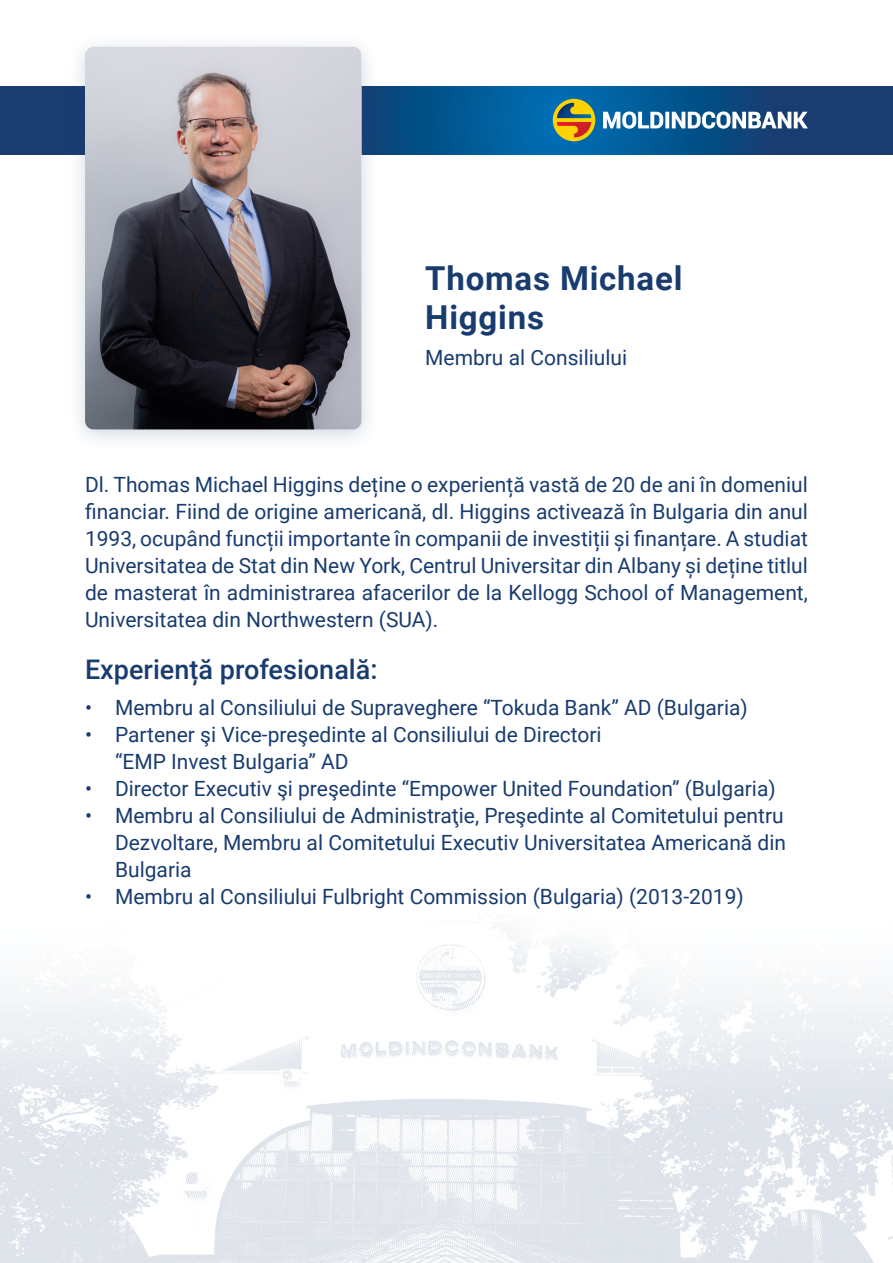
<style>
.page{position:relative;width:893px;height:1263px;background:#fff}
.page>*{position:absolute;margin:0;border:0;box-sizing:border-box;transform-origin:0 0}
.t1{font:700 33px/39px "Roboto";letter-spacing:.025em;color:#193c6f}
.t2{font:500 27px "Roboto";color:#193c6f}
.base{font:21px/27px "Roboto";color:#193c6f;text-align:justify}
</style>
<div class="page">
<img style="left:0;top:154px;width:893px;height:1109px">
<svg style="left:0;top:86px;width:893px;height:68px;background:#0b4e87"></svg>
<svg style="left:603px;top:111px;width:205px;height:18px"></svg>
<div style="left:553px;top:99px;width:42px;height:42px;background:#fdd301;border-radius:50%"></div>
<svg style="left:557px;top:103px;width:34px;height:34px"></svg>
<div style="left:66px;top:32px;width:314px;height:421px;background:#193c6f;opacity:.2"></div>
<img style="left:85px;top:47px;width:276px;height:382px">
<h1 class="t1" style="left:425px;top:258px;width:259px">Thomas Michael<br>Higgins</h1>
<p class="base" style="left:425px;top:343px;width:203px">Membru al Consiliului</p>
<p class="base" style="left:85px;top:470px;width:724px">Dl. Thomas Michael Higgins deține o experiență vastă de 20 de ani în domeniul financiar. Fiind de origine americană, dl. Higgins activează în Bulgaria din anul 1993, ocupând funcții importante în companii de investiții și finanțare. A studiat Universitatea de Stat din New York, Centrul Universitar din Albany și deține titlul de masterat în administrarea afacerilor de la Kellogg School of Management, Universitatea din Northwestern (SUA).</p>
<h2 class="t2" style="left:85px;top:651px;width:294px">Experiență profesională:</h2>
<p class="base" style="left:85px;top:693px;width:664px">• Membru al Consiliului de Supraveghere “Tokuda Bank” AD (Bulgaria)</p>
<p class="base" style="left:115px;top:720px;width:488px;text-indent:-30px">• Partener şi Vice-preşedinte al Consiliului de Directori “EMP Invest Bulgaria” AD</p>
<p class="base" style="left:85px;top:774px;width:692px">• Director Executiv şi preşedinte “Empower United Foundation” (Bulgaria)</p>
<p class="base" style="left:115px;top:801px;width:672px;text-indent:-30px">• Membru al Consiliului de Administraţie, Preşedinte al Comitetului pentru Dezvoltare, Membru al Comitetului Executiv Universitatea Americană din Bulgaria</p>
<p class="base" style="left:85px;top:882px;width:660px">• Membru al Consiliului Fulbright Commission (Bulgaria) (2013-2019)</p>
</div>
